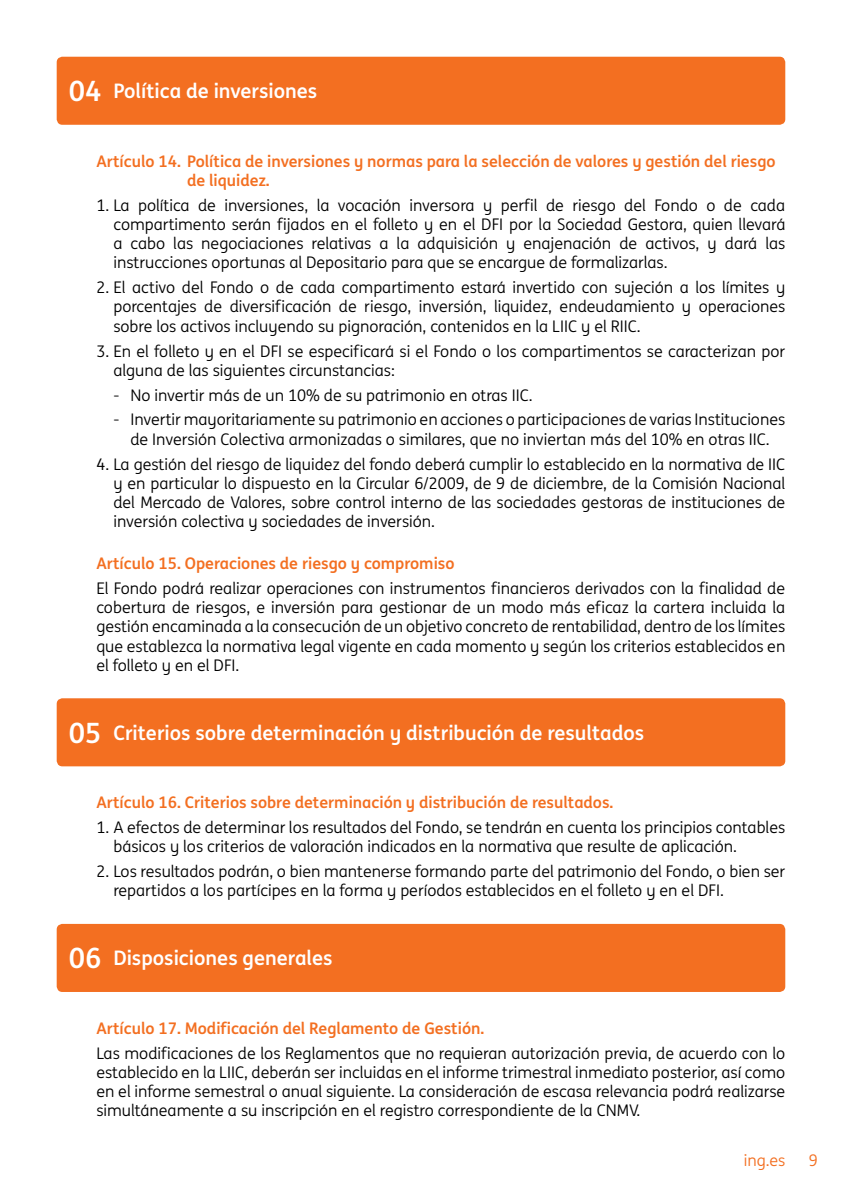
<style>
.page{position:relative;width:842px;height:1191px;background:#fff}
.page>*{position:absolute;margin:0;border:0;box-sizing:border-box;transform-origin:0 0}
.t1{font:700 20px "ING Me";color:#fff}
.t2{font:16px/19.2px "ING Me";color:#000;text-align:justify}
.t3{font:700 16px/19.2px "ING Me";color:#f36f21}
.t4{font:16px "ING Me";color:#f36f21}
.s1{font-size:28px}
</style>
<div class="page">
<div style="left:57px;top:57px;width:728px;height:68px;background:#f36f21;border-radius:6px"></div>
<div style="left:57px;top:698px;width:728px;height:68px;background:#f36f21;border-radius:6px"></div>
<div style="left:57px;top:924px;width:728px;height:68px;background:#f36f21;border-radius:6px"></div>
<p class="t1" style="left:69px;top:75px;width:250px"><span class="s1">04</span> Política de inversiones</p>
<p class="t3" style="left:187px;top:150px;width:590px;text-indent:-91px">Artículo 14. Política de inversiones y normas para la selección de valores y gestión del riesgo de liquidez.</p>
<p class="t2" style="left:113px;top:195px;width:673px;text-indent:-17px">1. La política de inversiones, la vocación inversora y perfil de riesgo del Fondo o de cada compartimento serán fijados en el folleto y en el DFI por la Sociedad Gestora, quien llevará a cabo las negociaciones relativas a la adquisición y enajenación de activos, y dará las instrucciones oportunas al Depositario para que se encargue de formalizarlas.</p>
<p class="t2" style="left:113px;top:277px;width:673px;text-indent:-17px">2. El activo del Fondo o de cada compartimento estará invertido con sujeción a los límites y porcentajes de diversificación de riesgo, inversión, liquidez, endeudamiento y operaciones sobre los activos incluyendo su pignoración, contenidos en la LIIC y el RIIC.</p>
<p class="t2" style="left:113px;top:340px;width:673px;text-indent:-17px">3. En el folleto y en el DFI se especificará si el Fondo o los compartimentos se caracterizan por alguna de las siguientes circunstancias:</p>
<p class="t2" style="left:113px;top:384px;width:421px">- No invertir más de un 10% de su patrimonio en otras IIC.</p>
<p class="t2" style="left:113px;top:409px;width:673px;text-align:center">- Invertir mayoritariamente su patrimonio en acciones o participaciones de varias Instituciones de Inversión Colectiva armonizadas o similares, que no inviertan más del 10% en otras IIC.</p>
<p class="t2" style="left:113px;top:453px;width:673px;text-indent:-17px">4. La gestión del riesgo de liquidez del fondo deberá cumplir lo establecido en la normativa de IIC y en particular lo dispuesto en la Circular 6/2009, de 9 de diciembre, de la Comisión Nacional del Mercado de Valores, sobre control interno de las sociedades gestoras de instituciones de inversión colectiva y sociedades de inversión.</p>
<p class="t3" style="left:96px;top:553px;width:360px">Artículo 15. Operaciones de riesgo y compromiso</p>
<p class="t2" style="left:96px;top:578px;width:690px">El Fondo podrá realizar operaciones con instrumentos financieros derivados con la finalidad de cobertura de riesgos, e inversión para gestionar de un modo más eficaz la cartera incluida la gestión encaminada a la consecución de un objetivo concreto de rentabilidad, dentro de los límites que establezca la normativa legal vigente en cada momento y según los criterios establecidos en el folleto y en el DFI.</p>
<p class="t1" style="left:69px;top:716px;width:577px"><span class="s1">05</span> Criterios sobre determinación y distribución de resultados</p>
<p class="t3" style="left:96px;top:792px;width:519px">Artículo 16. Criterios sobre determinación y distribución de resultados.</p>
<p class="t2" style="left:113px;top:817px;width:673px;text-indent:-17px">1. A efectos de determinar los resultados del Fondo, se tendrán en cuenta los principios contables básicos y los criterios de valoración indicados en la normativa que resulte de aplicación.</p>
<p class="t2" style="left:113px;top:861px;width:673px;text-indent:-17px">2. Los resultados podrán, o bien mantenerse formando parte del patrimonio del Fondo, o bien ser repartidos a los partícipes en la forma y períodos establecidos en el folleto y en el DFI.</p>
<p class="t1" style="left:69px;top:942px;width:265px"><span class="s1">06</span> Disposiciones generales</p>
<p class="t3" style="left:96px;top:1017px;width:389px">Artículo 17. Modificación del Reglamento de Gestión.</p>
<p class="t2" style="left:96px;top:1042px;width:690px">Las modificaciones de los Reglamentos que no requieran autorización previa, de acuerdo con lo establecido en la LIIC, deberán ser incluidas en el informe trimestral inmediato posterior, así como en el informe semestral o anual siguiente. La consideración de escasa relevancia podrá realizarse simultáneamente a su inscripción en el registro correspondiente de la CNMV.</p>
<p class="t4" style="left:744px;top:1148px;width:43px">ing.es</p>
<p class="t4" style="left:809px;top:1148px;width:11px">9</p>
</div>
